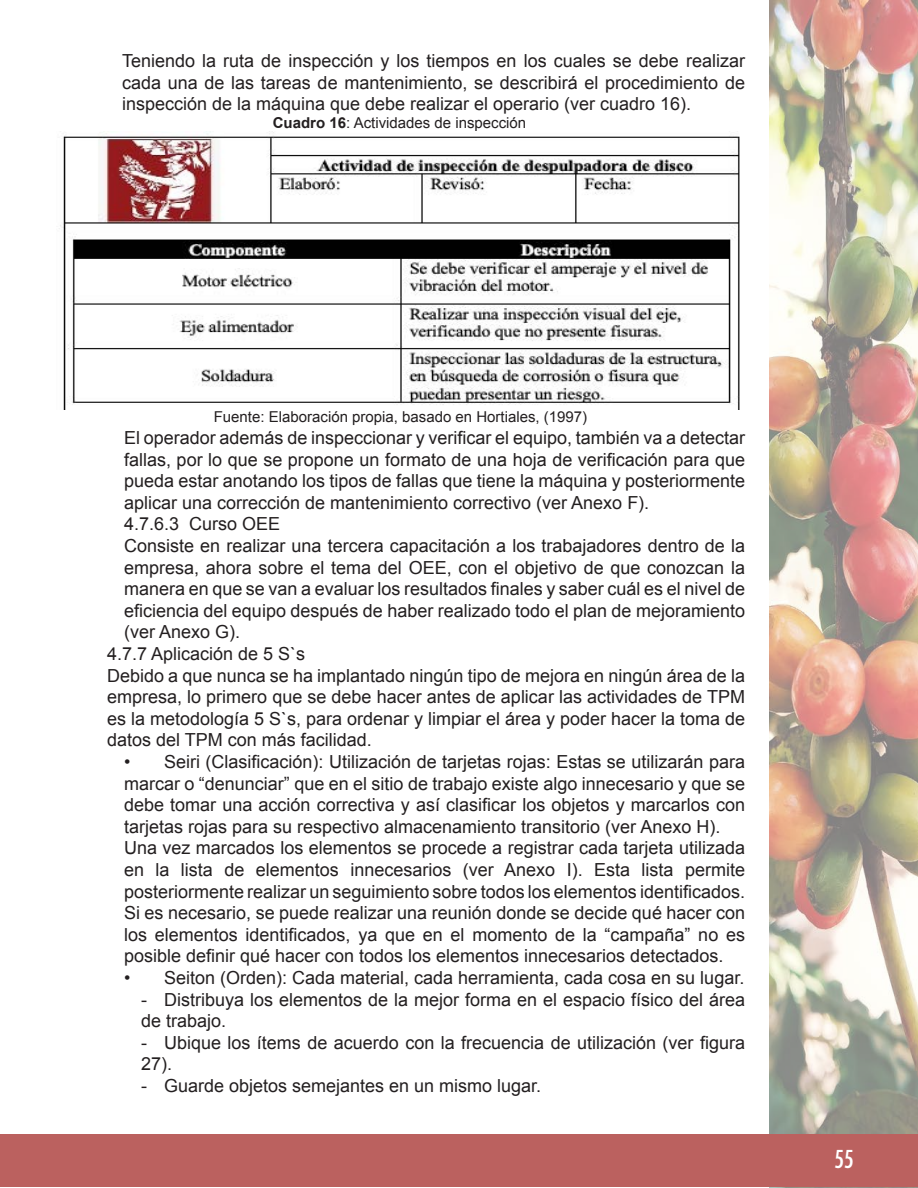
<style>
.page{position:relative;width:918px;height:1188px;background:#fff}
.page>*{position:absolute;margin:0;border:0;box-sizing:border-box;transform-origin:0 0}
.t1{font:500 condensed 24px "Futura";color:#fff}
.t2{font:18px/21.6px "Arial";color:#231f20;text-align:justify}
.t3{font:15px "Arial";color:#231f20}
.s1{font-weight:700}
</style>
<div class="page">
<img style="left:769px;top:0;width:149px;height:1135px">
<div style="left:0;top:1135px;width:917px;height:52px;background:#bb615f"></div>
<hr style="left:917px;top:1135px;width:1px;height:52px;background:#bb615f">
<img style="left:59px;top:132px;width:681px;height:277px">
<p class="t2" style="left:122px;top:50px;width:625px">Teniendo la ruta de inspección y los tiempos en los cuales se debe realizar cada una de las tareas de mantenimiento, se describirá el procedimiento de inspección de la máquina que debe realizar el operario (ver cuadro 16).</p>
<p class="t3" style="left:273px;top:113px;width:255px"><span class="s1">Cuadro 16</span>: Actividades de inspección</p>
<p class="t3" style="left:214px;top:407px;width:375px">Fuente: Elaboración propia, basado en Hortiales, (1997)</p>
<p class="t2" style="left:124px;top:427px;width:622px">El operador además de inspeccionar y verificar el equipo, también va a detectar fallas, por lo que se propone un formato de una hoja de verificación para que pueda estar anotando los tipos de fallas que tiene la máquina y posteriormente aplicar una corrección de mantenimiento correctivo (ver Anexo F).</p>
<p class="t2" style="left:124px;top:513px;width:158px">4.7.6.3 Curso OEE</p>
<p class="t2" style="left:124px;top:535px;width:622px">Consiste en realizar una tercera capacitación a los trabajadores dentro de la empresa, ahora sobre el tema del OEE, con el objetivo de que conozcan la manera en que se van a evaluar los resultados finales y saber cuál es el nivel de eficiencia del equipo después de haber realizado todo el plan de mejoramiento (ver Anexo G).</p>
<p class="t2" style="left:107px;top:643px;width:200px">4.7.7 Aplicación de 5 S`s</p>
<p class="t2" style="left:107px;top:665px;width:639px">Debido a que nunca se ha implantado ningún tipo de mejora en ningún área de la empresa, lo primero que se debe hacer antes de aplicar las actividades de TPM es la metodología 5 S`s, para ordenar y limpiar el área y poder hacer la toma de datos del TPM con más facilidad.</p>
<p class="t2" style="left:124px;top:751px;width:622px">• Seiri (Clasificación): Utilización de tarjetas rojas: Estas se utilizarán para marcar o “denunciar” que en el sitio de trabajo existe algo innecesario y que se debe tomar una acción correctiva y así clasificar los objetos y marcarlos con tarjetas rojas para su respectivo almacenamiento transitorio (ver Anexo H).</p>
<p class="t2" style="left:124px;top:837px;width:622px">Una vez marcados los elementos se procede a registrar cada tarjeta utilizada en la lista de elementos innecesarios (ver Anexo I). Esta lista permite posteriormente realizar un seguimiento sobre todos los elementos identificados.<br>Si es necesario, se puede realizar una reunión donde se decide qué hacer con los elementos identificados, ya que en el momento de la “campaña” no es posible definir qué hacer con todos los elementos innecesarios detectados.</p>
<p class="t2" style="left:124px;top:967px;width:622px">• Seiton (Orden): Cada material, cada herramienta, cada cosa en su lugar.</p>
<p class="t2" style="left:141px;top:989px;width:605px">- Distribuya los elementos de la mejor forma en el espacio físico del área de trabajo.</p>
<p class="t2" style="left:141px;top:1032px;width:605px">- Ubique los ítems de acuerdo con la frecuencia de utilización (ver figura<br>27).</p>
<p class="t2" style="left:141px;top:1075px;width:402px">- Guarde objetos semejantes en un mismo lugar.</p>
<p class="t1" style="left:834px;top:1144px;width:21px">55</p>
</div>
